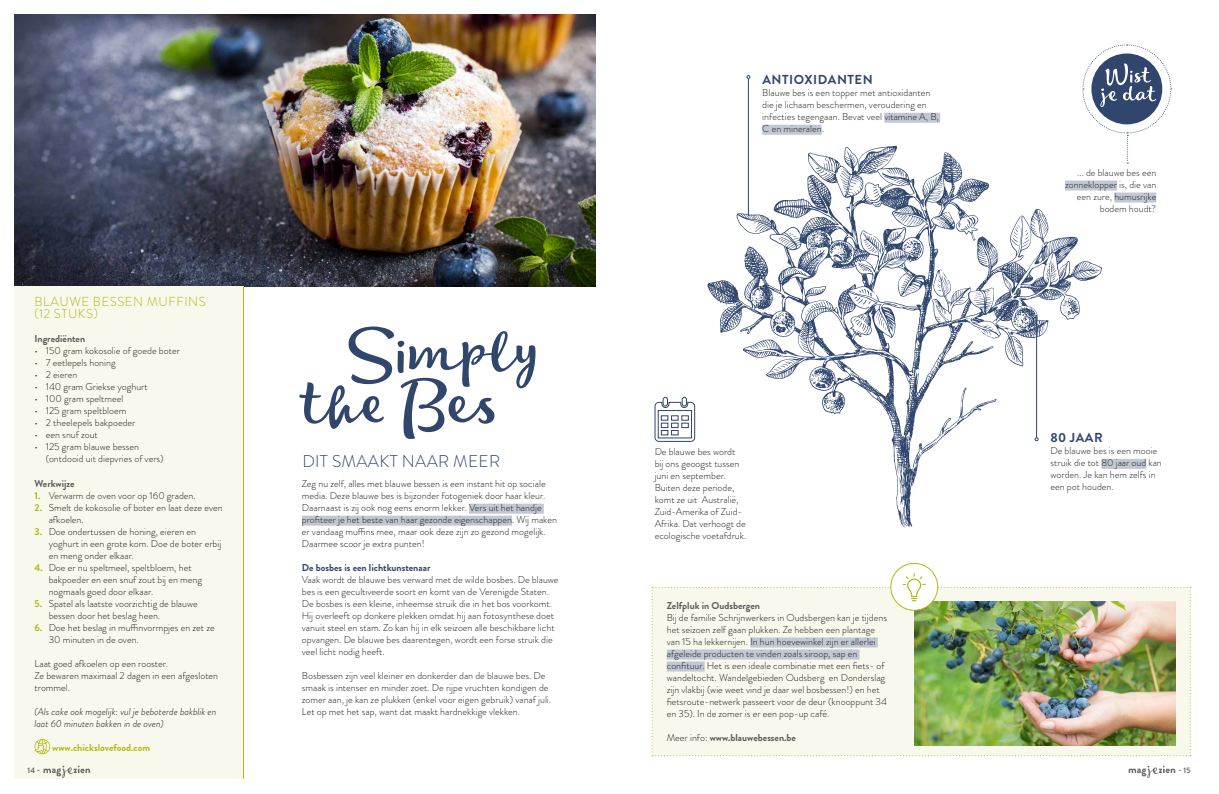
<style>
.page{position:relative;width:1219px;height:794px;background:#fff}
.page>*{position:absolute;margin:0;border:0;box-sizing:border-box;transform-origin:0 0}
.t1{font:60.6px/51.1px "Lifehack";color:#30466d}
.t2{font:300 17px "Brandon Grotesque";letter-spacing:.02em;color:#30466d}
.t3{font:300 13px/12px "Brandon Grotesque";letter-spacing:.04em;color:#b3b914}
.t4{font:700 13px "Brandon Grotesque";letter-spacing:.04em;color:#30466d}
.t5{font:300 10px/12px "Brandon Grotesque";color:#1d1d1b}
.t6{font:italic 300 10px/12px "Brandon Grotesque";color:#1d1d1b}
.t7{font:700 10px "Brandon Grotesque";color:#5e5c5d}
.t8{font:700 10px "Brandon Grotesque";color:#30466d}
.t9{font:700 10px "Brandon Grotesque";color:#b3b914}
.t10{font:700 8px "Brandon Grotesque";color:#706f6f}
.s1{font-weight:700;color:#b3b914}
.s2{font-weight:300;color:#1d1d1b}
</style>
<div class="page">
<svg style="left:1190px;top:587px;width:1px;height:169px"></svg>
<div style="left:884px;top:113px;width:56px;height:10px;background:#c1c7d3"></div>
<div style="left:762px;top:125px;width:60px;height:10px;background:#c1c7d3"></div>
<div style="left:1101px;top:459px;width:45px;height:10px;background:#c1c7d3"></div>
<img style="left:652px;top:573px;width:537px;height:183px">
<svg style="left:707px;top:146px;width:395px;height:381px"></svg>
<svg style="left:1046px;top:270px;width:10px;height:10px"></svg>
<svg style="left:1047px;top:245px;width:5px;height:19px"></svg>
<svg style="left:1062px;top:298px;width:15px;height:19px"></svg>
<svg style="left:1003px;top:274px;width:6px;height:8px"></svg>
<svg style="left:1013px;top:339px;width:6px;height:3px"></svg>
<svg style="left:1018px;top:353px;width:4px;height:9px"></svg>
<svg style="left:1011px;top:225px;width:18px;height:21px"></svg>
<svg style="left:1086px;top:265px;width:12px;height:9px"></svg>
<svg style="left:975px;top:291px;width:14px;height:9px"></svg>
<svg style="left:978px;top:327px;width:15px;height:9px"></svg>
<svg style="left:991px;top:249px;width:4px;height:8px"></svg>
<svg style="left:1001px;top:299px;width:30px;height:31px"></svg>
<svg style="left:920px;top:263px;width:29px;height:51px"></svg>
<svg style="left:872px;top:387px;width:8px;height:6px"></svg>
<svg style="left:822px;top:338px;width:8px;height:12px"></svg>
<svg style="left:857px;top:374px;width:9px;height:8px"></svg>
<svg style="left:911px;top:390px;width:12px;height:18px"></svg>
<hr style="left:748px;top:78px;width:1px;height:138px;background:#30466d">
<svg style="left:746px;top:75px;width:4px;height:4px"></svg>
<hr style="left:1036px;top:315px;width:1px;height:123px;background:#30466d">
<svg style="left:1035px;top:437px;width:3px;height:4px"></svg>
<svg style="left:654px;top:397px;width:41px;height:45px"></svg>
<div style="left:663px;top:397px;width:5px;height:9px;border:1px solid #30466d;border-radius:2px"></div>
<div style="left:682px;top:397px;width:5px;height:9px;background:#fff;border-radius:2px"></div>
<div style="left:682px;top:397px;width:5px;height:9px;border:1px solid #30466d;border-radius:2px"></div>
<div style="left:750px;top:637px;width:128px;height:10px;background:#c1c7d3"></div>
<div style="left:667px;top:649px;width:192px;height:10px;background:#c1c7d3"></div>
<div style="left:667px;top:661px;width:38px;height:10px;background:#c1c7d3"></div>
<img style="left:14px;top:14px;width:581px;height:272px">
<div style="left:469px;top:503px;width:75px;height:10px;background:#c1c7d3"></div>
<div style="left:302px;top:515px;width:210px;height:10px;background:#c1c7d3"></div>
<div style="left:11px;top:286px;width:233px;height:494px;background:#f8f8ec"></div>
<hr style="left:243px;top:286px;width:1px;height:493px;background:#b3b914">
<svg style="left:34px;top:739px;width:16px;height:15px"></svg>
<svg style="left:1082px;top:44px;width:90px;height:119px"></svg>
<div style="left:1065px;top:180px;width:52px;height:10px;background:#c1c7d3"></div>
<div style="left:1114px;top:192px;width:42px;height:10px;background:#c1c7d3"></div>
<svg style="left:1129px;top:765px;width:46px;height:13px"></svg>
<svg style="left:44px;top:765px;width:46px;height:13px"></svg>
<div style="left:0;top:0;width:14px;height:794px;background:#fff"></div>
<h3 class="t3" style="left:35px;top:296px;width:173px">BLAUWE BESSEN MUFFINS (12 STUKS)</h3>
<p class="t7" style="left:35px;top:332px;width:52px">Ingrediënten</p>
<p class="t5" style="left:35px;top:345px;width:147px">• 150 gram kokosolie of goede boter</p>
<p class="t5" style="left:35px;top:357px;width:83px">• 7 eetlepels honing</p>
<p class="t5" style="left:35px;top:369px;width:44px">• 2 eieren</p>
<p class="t5" style="left:35px;top:381px;width:115px">• 140 gram Griekse yoghurt</p>
<p class="t5" style="left:35px;top:393px;width:90px">• 100 gram speltmeel</p>
<p class="t5" style="left:35px;top:405px;width:93px">• 125 gram speltbloem</p>
<p class="t5" style="left:35px;top:417px;width:102px">• 2 theelepels bakpoeder</p>
<p class="t5" style="left:35px;top:429px;width:65px">• een snuf zout</p>
<p class="t5" style="left:46px;top:441px;width:119px;text-indent:-11px">• 125 gram blauwe bessen (ontdooid uit diepvries of vers)</p>
<p class="t7" style="left:35px;top:477px;width:42px">Werkwijze</p>
<p class="t5" style="left:35px;top:490px;width:163px"><span class="s1">1.</span> Verwarm de oven voor op 160 graden.</p>
<p class="t5" style="left:49px;top:502px;width:176px;text-indent:-14px"><span class="s1">2.</span> Smelt de kokosolie of boter en laat deze even afkoelen.</p>
<p class="t5" style="left:49px;top:526px;width:174px;text-indent:-14px"><span class="s1">3.</span> Doe ondertussen de honing, eieren en yoghurt in een grote kom. Doe de boter erbij en meng onder elkaar.</p>
<p class="t5" style="left:49px;top:562px;width:155px;text-indent:-14px"><span class="s1">4.</span> Doe er nu speltmeel, speltbloem, het bakpoeder en een snuf zout bij en meng nogmaals goed door elkaar.</p>
<p class="t5" style="left:49px;top:598px;width:151px;text-indent:-14px"><span class="s1">5.</span> Spatel als laatste voorzichtig de blauwe bessen door het beslag heen.</p>
<p class="t5" style="left:49px;top:622px;width:168px;text-indent:-14px"><span class="s1">6.</span> Doe het beslag in muffinvormpjes en zet ze<br>30 minuten in de oven.</p>
<p class="t5" style="left:35px;top:658px;width:185px">Laat goed afkoelen op een rooster.<br>Ze bewaren maximaal 2 dagen in een afgesloten trommel.</p>
<p class="t6" style="left:35px;top:706px;width:183px">(Als cake ook mogelijk: vul je beboterde bakblik en laat 60 minuten bakken in de oven)</p>
<p class="t9" style="left:52px;top:741px;width:100px">www.chickslovefood.com</p>
<h1 class="t1" style="left:302px;top:329px;width:243px;text-indent:42px">Simply the Bes</h1>
<h2 class="t2" style="left:302px;top:449px;width:199px">DIT SMAAKT NAAR MEER</h2>
<p class="t5" style="left:302px;top:478px;width:257px">Zeg nu zelf, alles met blauwe bessen is een instant hit op sociale media. Deze blauwe bes is bijzonder fotogeniek door haar kleur.<br>Daarnaast is zij ook nog eens enorm lekker. Vers uit het handje profiteer je het beste van haar gezonde eigenschappen. Wij maken er vandaag muffins mee, maar ook deze zijn zo gezond mogelijk.<br>Daarmee scoor je extra punten!</p>
<p class="t8" style="left:302px;top:561px;width:130px">De bosbes is een lichtkunstenaar</p>
<p class="t5" style="left:302px;top:574px;width:258px">Vaak wordt de blauwe bes verward met de wilde bosbes. De blauwe bes is een gecultiveerde soort en komt van de Verenigde Staten.<br>De bosbes is een kleine, inheemse struik die in het bos voorkomt.<br>Hij overleeft op donkere plekken omdat hij aan fotosynthese doet vanuit steel en stam. Zo kan hij in elk seizoen alle beschikbare licht opvangen. De blauwe bes daarentegen, wordt een forse struik die veel licht nodig heeft.</p>
<p class="t5" style="left:302px;top:670px;width:251px">Bosbessen zijn veel kleiner en donkerder dan de blauwe bes. De smaak is intenser en minder zoet. De rijpe vruchten kondigen de zomer aan, je kan ze plukken (enkel voor eigen gebruik) vanaf juli.<br>Let op met het sap, want dat maakt hardnekkige vlekken.</p>
<h3 class="t4" style="left:762px;top:71px;width:112px">ANTIOXIDANTEN</h3>
<p class="t5" style="left:762px;top:87px;width:178px">Blauwe bes is een topper met antioxidanten die je lichaam beschermen, veroudering en infecties tegengaan. Bevat veel vitamine A, B, C en mineralen.</p>
<p class="t5" style="left:655px;top:445px;width:93px">De blauwe bes wordt bij ons geoogst tussen juni en september.<br>Buiten deze periode, komt ze uit Australië,<br>Zuid-Amerika of Zuid-<br>Afrika. Dat verhoogt de ecologische voetafdruk.</p>
<p class="t7" style="left:667px;top:598px;width:95px">Zelfpluk in Oudsbergen</p>
<p class="t5" style="left:667px;top:611px;width:222px">Bij de familie Schrijnwerkers in Oudsbergen kan je tijdens het seizoen zelf gaan plukken. Ze hebben een plantage van 15 ha lekkernijen. In hun hoevewinkel zijn er allerlei afgeleide producten te vinden zoals siroop, sap en confituur. Het is een ideale combinatie met een fiets- of wandeltocht. Wandelgebieden Oudsberg en Donderslag zijn vlakbij (wie weet vind je daar wel bosbessen!) en het fietsroute-netwerk passeert voor de deur (knooppunt 34 en 35). In de zomer is er een pop-up café.</p>
<p class="t7" style="left:667px;top:730px;width:131px"><span class="s2">Meer info:</span> www.blauwebessen.be</p>
<p class="t5" style="left:1065px;top:167px;width:93px;text-align:right">... de blauwe bes een zonneklopper is, die van een zure, humusrijke bodem houdt?</p>
<h3 class="t4" style="left:1050px;top:429px;width:54px">80 JAAR</h3>
<p class="t5" style="left:1050px;top:445px;width:113px">De blauwe bes is een mooie struik die tot 80 jaar oud kan worden. Je kan hem zelfs in een pot houden.</p>
<p class="t10" style="left:28px;top:764px;width:14px">14 -</p>
<p class="t10" style="left:1179px;top:764px;width:13px">- 15</p>
</div>
